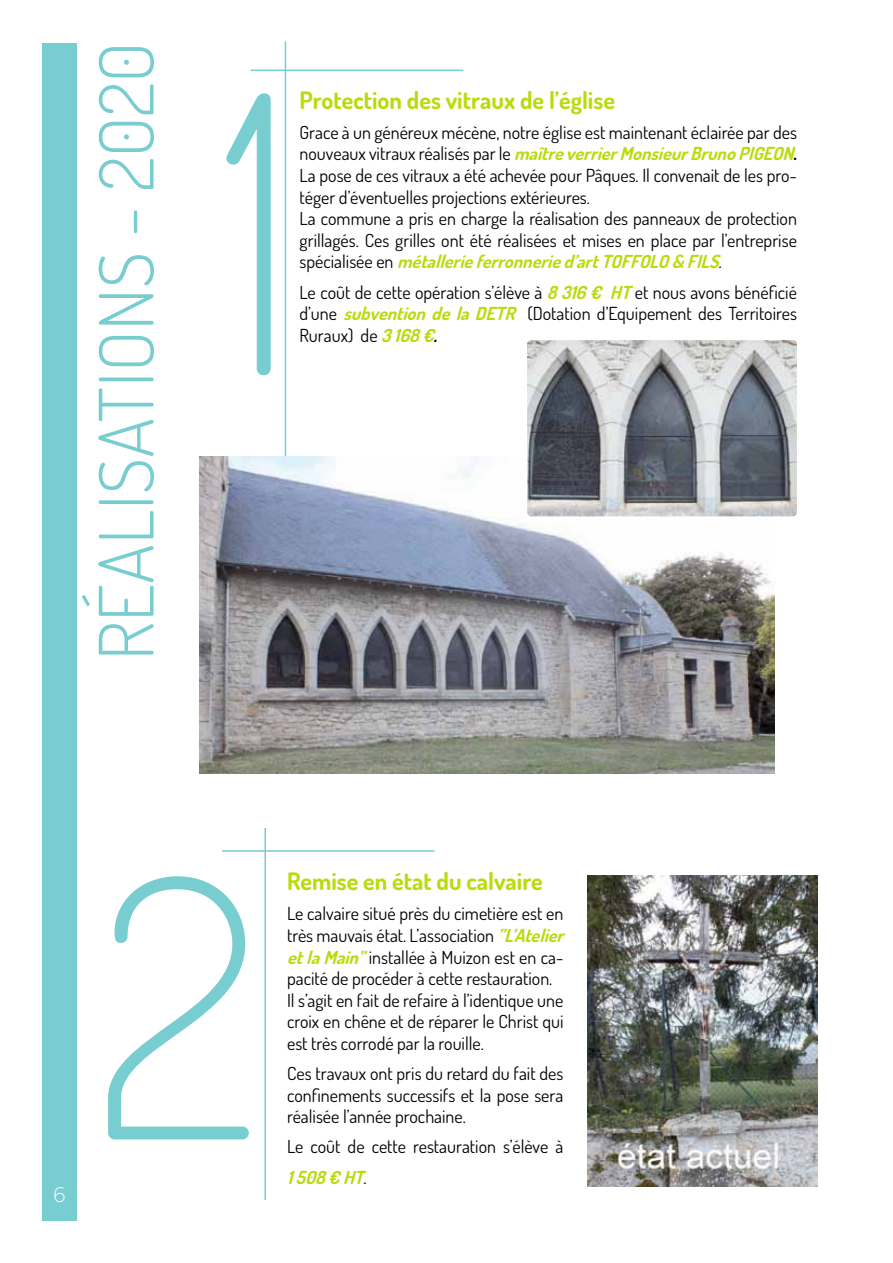
<style>
.page{position:relative;width:893px;height:1263px;background:#fff}
.page>*{position:absolute;margin:0;border:0;box-sizing:border-box;transform-origin:0 0}
.t1{font:200 385.65px "Dosis";color:#78cdd1}
.t2{font:200 360px "Dosis";color:#78cdd1}
.t3{font:300 75px "Dosis";color:#78cdd1}
.t4{font:700 24px "Dosis";color:#b8dc0b}
.t5{font:200 21px "Centrale Sans";color:#fff}
.t6{font:18px/21.6px "Dosis";color:#000}
.s1{font-weight:700;font-style:italic;color:#b8dc0b}
.s2{font-weight:700}
.s3{font-style:italic}
.s4{font-weight:700;font-style:italic}
</style>
<div class="page">
<div style="left:43px;top:43px;width:34px;height:1177px;background:#78cdd1"></div>
<hr style="left:285px;top:42px;width:1px;height:429px;background:#78cdd1">
<hr style="left:251px;top:70px;width:212px;height:1px;background:#78cdd1">
<img style="left:200px;top:457px;width:574px;height:316px">
<img style="left:527px;top:340px;width:270px;height:176px">
<hr style="left:264px;top:828px;width:2px;height:372px;background:#78cdd1">
<hr style="left:222px;top:850px;width:213px;height:2px;background:#78cdd1">
<img style="left:588px;top:875px;width:229px;height:311px">
<h3 class="t3" style="left:77px;top:660px;width:619px;rotate:-90deg">réalisations - 2020</h3>
<h1 class="t1" style="left:219px;top:-21px;width:82px">1</h1>
<h3 class="t4" style="left:300px;top:84px;width:317px">Protection des vitraux de l’église</h3>
<p class="t6" style="left:300px;top:121px;width:499px">Grace à un généreux mécène, notre église est maintenant éclairée par des n o u v e a u x v i t r a u x r é a l i s é s p a r l e <span class="s1">maîtreverrierMonsieurBrunoPIGEON</span><span class="s2">.<br></span>La pose de ces vitraux a été achevée pour Pâques. Il convenait de les pro&shy;téger d’éventuelles projections extérieures.<br>La commune a pris en charge la réalisation des panneaux de protection grillagés. Ces grilles ont été réalisées et mises en place par l’entreprise s p é c i a l i s é e e n <span class="s1">métallerieferronneried’artTOFFOLO &amp; FILS</span><span class="s3">.</span></p>
<p class="t6" style="left:300px;top:281px;width:499px;text-align:justify">Le coût de cette opération s’élève à <span class="s1">8316€ HT</span>et nous avons bénéficié d’une <span class="s1">subventiondelaDETR</span> (Dotation d’Equipement des Territoires Ruraux) de <span class="s1">3168€</span><span class="s4">.</span></p>
<p class="t5" style="left:53px;top:1183px;width:14px">6</p>
<h2 class="t2" style="left:94px;top:770px;width:167px">2</h2>
<h3 class="t4" style="left:287px;top:866px;width:257px">Remise en état du calvaire</h3>
<p class="t6" style="left:287px;top:902px;width:284px">Le calvaire situé près du cimetière est en très mauvais état. L’association <span class="s1">’’L’Atelier etlaMain’’</span>installée à Muizon est en ca&shy;pacité de procéder à cette restauration.<br>Il s’agit en fait de refaire à l’identique une croix en chêne et de réparer le Christ qui est très corrodé par la rouille.</p>
<p class="t6" style="left:287px;top:1062px;width:278px;text-align:justify">Ces travaux ont pris du retard du fait des confinements successifs et la pose sera réalisée l’année prochaine.</p>
<p class="t6" style="left:287px;top:1131px;width:278px;line-height:30.2px">Le coût de cette restauration s’élève à<br><span class="s1">1508€HT</span>.</p>
</div>
